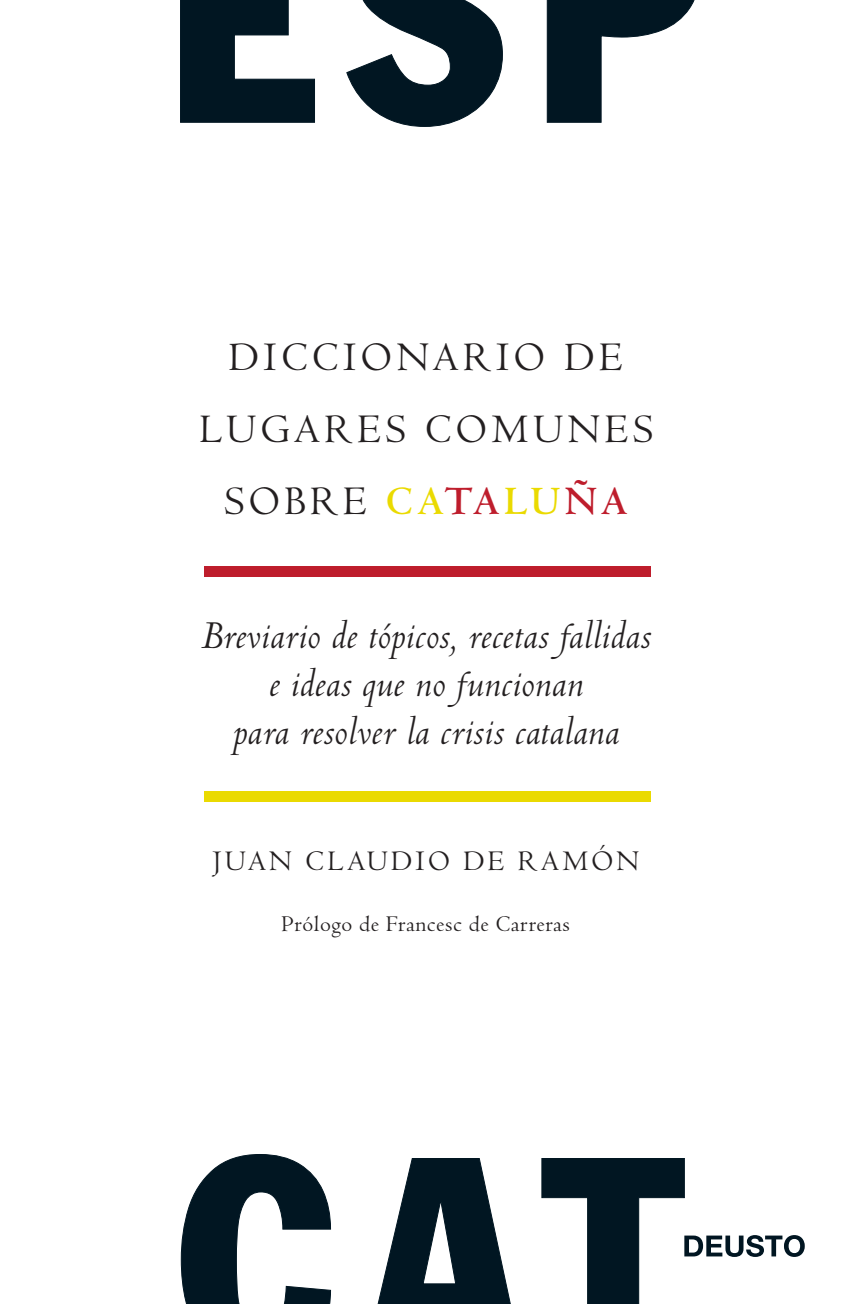
<style>
.page{position:relative;width:851px;height:1304px;background:#fff}
.page>*{position:absolute;margin:0;border:0;box-sizing:border-box;transform-origin:0 0}
.t1{font:italic 42px/48px "Centaur";letter-spacing:.01em;color:#231f20;text-align:center}
.t2{font:42px/72px "Centaur";letter-spacing:.11em;color:#231f20;text-align:center}
.t3{font:29.4px "Centaur";letter-spacing:.11em;color:#231f20}
.t4{font:23.2px "Centaur";letter-spacing:.025em;color:#231f20}
.s1{font-weight:700;color:#eada01}
.s2{font-weight:700;color:#be1d2c}
</style>
<div class="page">
<svg style="left:180px;top:0;width:135px;height:123px"></svg>
<svg style="left:346px;top:0;width:157px;height:127px"></svg>
<svg style="left:547px;top:0;width:148px;height:123px"></svg>
<svg style="left:181px;top:1154px;width:150px;height:150px"></svg>
<svg style="left:377px;top:1158px;width:134px;height:146px"></svg>
<svg style="left:541px;top:1158px;width:263px;height:146px"></svg>
<div style="left:204px;top:566px;width:446px;height:10px;background:#be1d2c"></div>
<div style="left:204px;top:791px;width:446px;height:11px;background:#eada01"></div>
<p class="t2" style="left:199px;top:322px;width:455px">DICCIONARIO DE<br>LUGARES COMUNES<br>SOBRE <span class="s1">CA</span><span class="s2">TA</span><span class="s1">LU</span><span class="s2">ÑA</span></p>
<p class="t1" style="left:201px;top:612px;width:451px">Breviario de tópicos, recetas fallidas e ideas que no funcionan<br>para resolver la crisis catalana</p>
<p class="t3" style="left:212px;top:845px;width:428px">JUAN CLAUDIO DE RAMÓN</p>
<p class="t4" style="left:282px;top:911px;width:290px">Prólogo de Francesc de Carreras</p>
</div>
